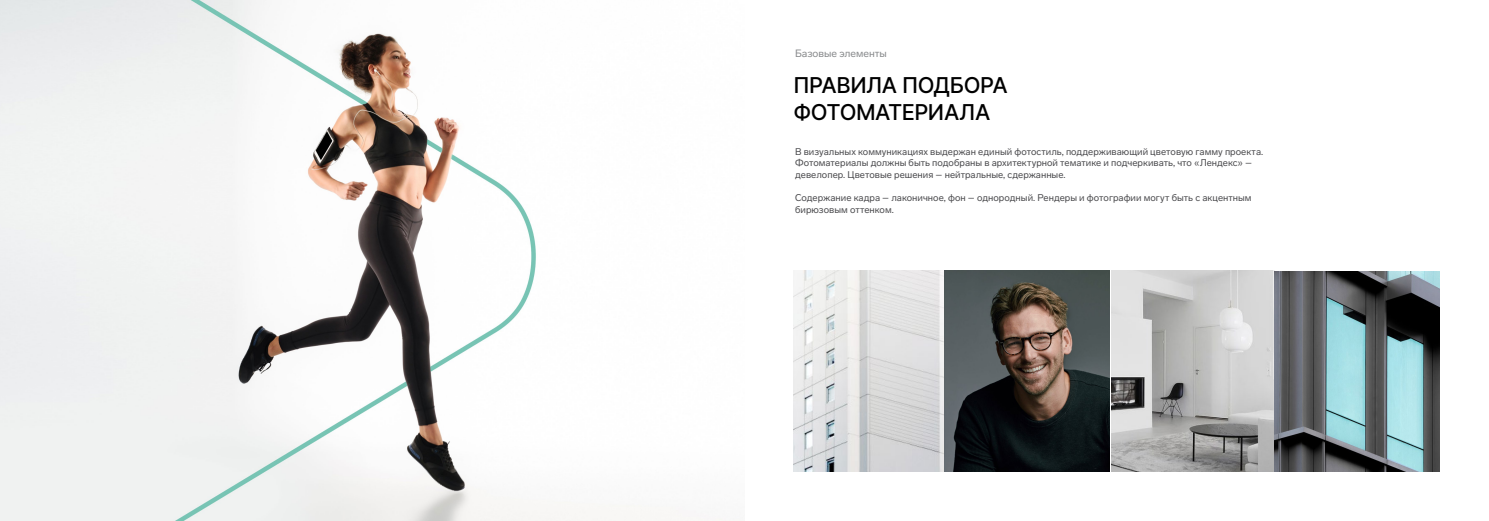
<style>
.page{position:relative;width:1489px;height:521px;background:#fff}
.page>*{position:absolute;margin:0;border:0;box-sizing:border-box;transform-origin:0 0}
.t1{font:500 21.88px/26.2px "Inter";letter-spacing:-.02em;color:#000}
.t2{font:10.5px "Lab Grotesque";color:#888a8c}
.t3{font:9.62px/11.5px "Lab Grotesque";color:#4a4a4d}
</style>
<div class="page">
<img style="left:0;top:0;width:722px;height:521px">
<img style="left:793px;top:271px;width:646px;height:200px">
<p class="t2" style="left:795px;top:48px;width:93px">Базовые элементы</p>
<h1 class="t1" style="left:793px;top:72px;width:216px">ПРАВИЛА ПОДБОРА<br>ФОТОМАТЕРИАЛА</h1>
<p class="t3" style="left:795px;top:146px;width:469px">В визуальных коммуникациях выдержан единый фотостиль, поддерживающий цветовую гамму проекта.<br>Фотоматериалы должны быть подобраны в архитектурной тематике и подчеркивать, что «Лендекс» – девелопер. Цветовые решения – нейтральные, сдержанные.</p>
<p class="t3" style="left:795px;top:192px;width:458px">Содержание кадра – лаконичное, фон – однородный. Рендеры и фотографии могут быть с акцентным бирюзовым оттенком.</p>
</div>
